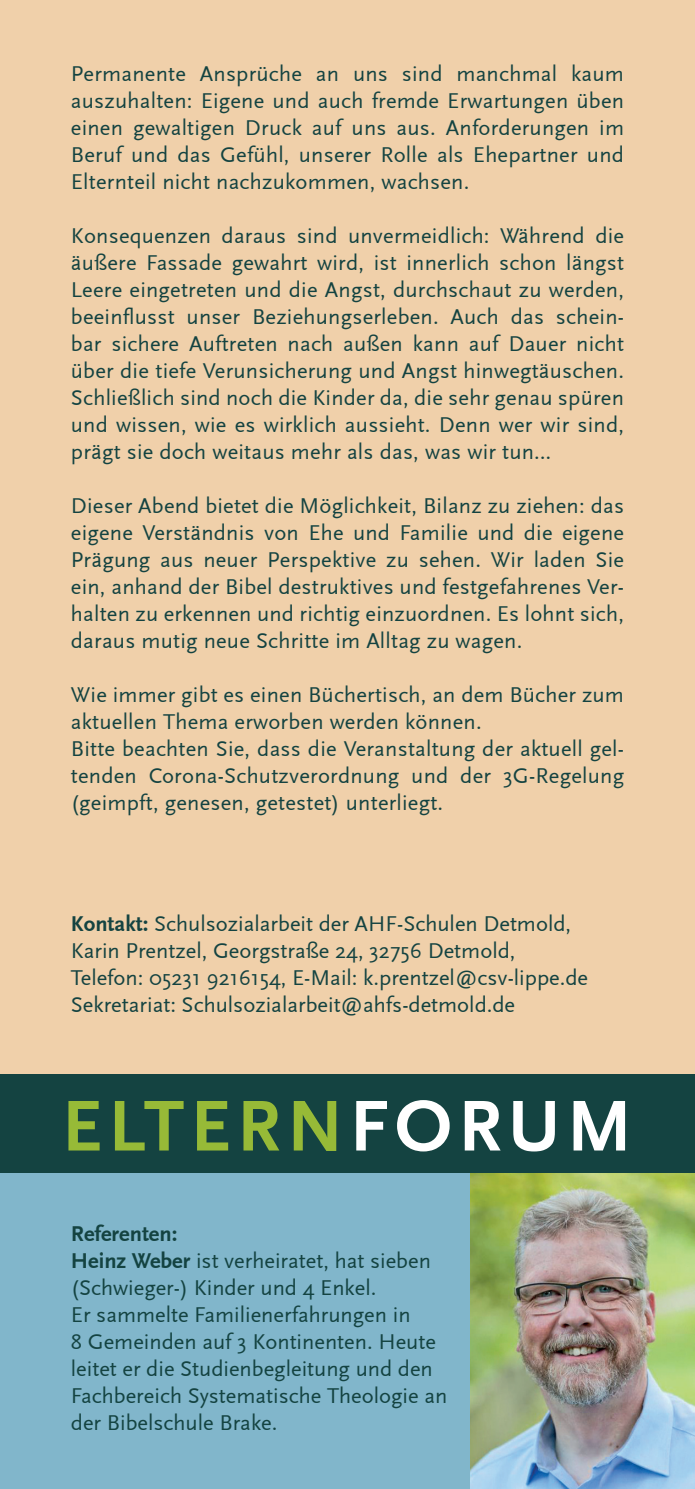
<style>
.page{position:relative;width:695px;height:1489px;background:#fff}
.page>*{position:absolute;margin:0;border:0;box-sizing:border-box;transform-origin:0 0}
.t1{font:700 75px "Scala Sans";letter-spacing:.08em;color:#97ba37}
.t2{font:22.5px/27px "Scala Sans";color:#144341;text-align:justify}
.t3{font:700 22.5px "Scala Sans";color:#144341}
.s1{font-weight:700}
.s2{color:#fff}
</style>
<div class="page">
<div style="left:0;top:0;width:694px;height:1160px;background:#f0d0aa"></div>
<div style="left:0;top:1163px;width:694px;height:325px;background:#81b6cb"></div>
<img style="left:471px;top:1172px;width:223px;height:316px">
<div style="left:0;top:1074px;width:694px;height:98px;background:#144341"></div>
<p class="t2" style="left:71px;top:60px;width:554px">Permanente Ansprüche an uns sind manchmal kaum auszuhalten: Eigene und auch fremde Erwartungen üben einen gewaltigen Druck auf uns aus. Anforderungen im Beruf und das Gefühl, unserer Rolle als Ehepartner und Elternteil nicht nachzukommen, wachsen.</p>
<p class="t2" style="left:71px;top:222px;width:554px">Konsequenzen daraus sind unvermeidlich: Während die äußere Fassade gewahrt wird, ist innerlich schon längst Leere eingetreten und die Angst, durchschaut zu werden, beeinflusst unser Beziehungserleben. Auch das schein&shy;bar sichere Auftreten nach außen kann auf Dauer nicht über die tiefe Verunsicherung und Angst hinwegtäuschen.<br>Schließlich sind noch die Kinder da, die sehr genau spüren und wissen, wie es wirklich aussieht. Denn wer wir sind, prägt sie doch weitaus mehr als das, was wir tun…</p>
<p class="t2" style="left:71px;top:492px;width:554px">Dieser Abend bietet die Möglichkeit, Bilanz zu ziehen: das eigene Verständnis von Ehe und Familie und die eigene Prägung aus neuer Perspektive zu sehen. Wir laden Sie ein, anhand der Bibel destruktives und festgefahrenes Ver&shy;halten zu erkennen und richtig einzuordnen. Es lohnt sich, daraus mutig neue Schritte im Alltag zu wagen.</p>
<p class="t2" style="left:71px;top:681px;width:554px">Wie immer gibt es einen Büchertisch, an dem Bücher zum aktuellen Thema erworben werden können.</p>
<p class="t2" style="left:71px;top:735px;width:554px">Bitte beachten Sie, dass die Veranstaltung der aktuell gel&shy;tenden Corona-Schutzverordnung und der 3G-Regelung (geimpft, genesen, getestet) unterliegt.</p>
<p class="t2" style="left:71px;top:910px;width:501px"><span class="s1">Kontakt:</span> Schulsozialarbeit der AHF-Schulen Detmold,</p>
<p class="t2" style="left:71px;top:937px;width:446px">Karin Prentzel, Georgstraße 24, 32756 Detmold,</p>
<p class="t2" style="left:71px;top:964px;width:518px">Telefon: 05231 9216154, E-Mail: k.prentzel@csv-lippe.de</p>
<p class="t2" style="left:71px;top:991px;width:445px">Sekretariat: Schulsozialarbeit@ahfs-detmold.de</p>
<p class="t1" style="left:62px;top:1085px;width:572px">ELTERN<span class="s2">FORUM</span></p>
<p class="t3" style="left:71px;top:1221px;width:108px">Referenten:</p>
<p class="t2" style="left:71px;top:1247px;width:361px"><span class="s1">Heinz Weber</span> ist verheiratet, hat sieben (Schwieger-) Kinder und 4 Enkel.</p>
<p class="t2" style="left:71px;top:1301px;width:341px">Er sammelte Familienerfahrungen in</p>
<p class="t2" style="left:71px;top:1328px;width:378px;text-align:left">8 Gemeinden auf 3 Kontinenten. Heute leitet er die Studienbegleitung und den Fachbereich Systematische Theologie an der Bibelschule Brake.</p>
</div>
